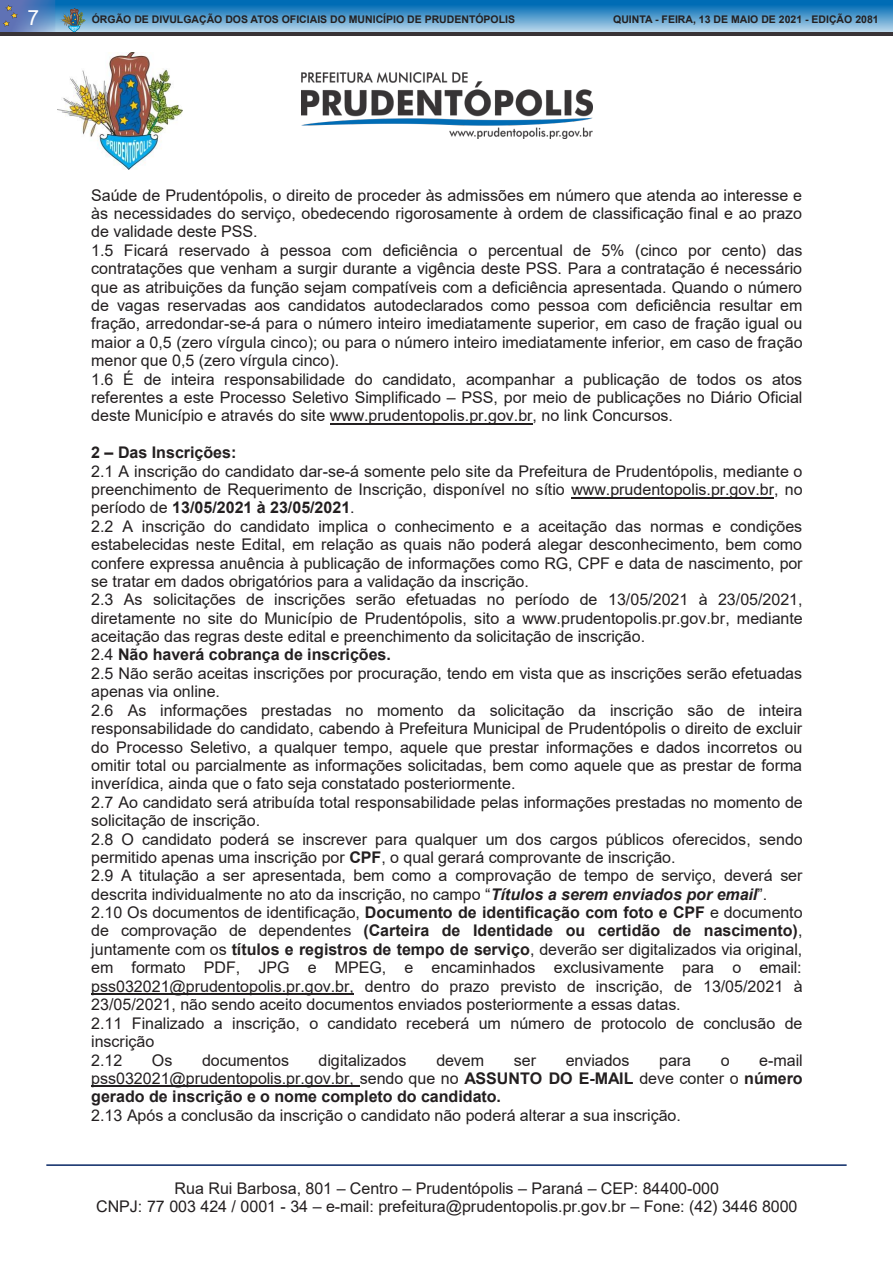
<style>
.page{position:relative;width:893px;height:1263px;background:#fff}
.page>*{position:absolute;margin:0;border:0;box-sizing:border-box;transform-origin:0 0}
.t1{font:21px "Arial";color:#fff}
.t2{font:16.05px/18.5px "Arial";color:#231f20}
.t3{font:700 10.5px "Arial";color:#231f20}
.s1{font-style:inherit}
.s2{font-weight:700}
.s3{font-weight:700;font-style:italic}
</style>
<div class="page">
<img style="left:56px;top:0;width:837px;height:32px">
<img style="left:0;top:0;width:56px;height:32px">
<svg style="left:3px;top:5px;width:15px;height:22px"></svg>
<svg style="left:59px;top:8px;width:27px;height:24px"></svg>
<hr style="left:0;top:32px;width:893px;height:4px;background:#383336">
<img style="left:301px;top:72px;width:291px;height:66px">
<img style="left:57px;top:52px;width:126px;height:117px">
<hr style="left:46px;top:1164px;width:801px;height:2px;background:#002060">
<hr style="left:330px;top:423px;width:202px;height:1px;background:#231f20">
<hr style="left:571px;top:497px;width:203px;height:1px;background:#231f20">
<hr style="left:91px;top:994px;width:263px;height:1px;background:#231f20">
<hr style="left:91px;top:1085px;width:269px;height:2px;background:#231f20">
<h1 class="t1" style="left:28px;top:3px;width:13px">7</h1>
<p class="t3" style="left:92px;top:12px;width:425px">ÓRGÃO DE DIVULGAÇÃO DOS ATOS OFICIAIS DO MUNICÍPIO DE PRUDENTÓPOLIS</p>
<p class="t3" style="left:613px;top:12px;width:267px">QUINTA - FEIRA, 13 DE MAIO DE 2021 - EDIÇÃO 2081</p>
<p class="t2" style="left:91px;top:186px;width:713px">Saúde de Prudentópolis, o direito de proceder às admissões em número que atenda ao interesse e às necessidades do serviço, obedecendo rigorosamente à ordem de classificação final e ao prazo de validade deste PSS.<br>1.5 Ficará reservado à pessoa com deficiência o percentual de 5% (cinco por cento) das contratações que venham a surgir durante a vigência deste PSS. Para a contratação é necessário que as atribuições da função sejam compatíveis com a deficiência apresentada. Quando o número de vagas reservadas aos candidatos autodeclarados como pessoa com deficiência resultar em fração, arredondar-se-á para o número inteiro imediatamente superior, em caso de fração igual ou maior a 0,5 (zero vírgula cinco); ou para o número inteiro imediatamente inferior, em caso de fração menor que 0,5 (zero vírgula cinco).<br>1.6 É de inteira responsabilidade do candidato, acompanhar a publicação de todos os atos referentes a este Processo Seletivo Simplificado <span class="s1">–</span> PSS, por meio de publicações no Diário Oficial deste Município e através do site www.prudentopolis.pr.gov.br, no link Concursos.</p>
<p class="t2" style="left:91px;top:443px;width:713px"><span class="s2">2</span> <span class="s2">–</span> <span class="s2">Das Inscrições:<br></span>2.1 A inscrição do candidato dar-se-á somente pelo site da Prefeitura de Prudentópolis, mediante o preenchimento de Requerimento de Inscrição, disponível no sítio www.prudentopolis.pr.gov.br, no período de <span class="s2">13/05/2021 à 23/05/2021</span>.<br>2.2 A inscrição do candidato implica o conhecimento e a aceitação das normas e condições estabelecidas neste Edital, em relação as quais não poderá alegar desconhecimento, bem como confere expressa anuência à publicação de informações como RG, CPF e data de nascimento, por se tratar em dados obrigatórios para a validação da inscrição.<br>2.3 As solicitações de inscrições serão efetuadas no período de 13/05/2021 à 23/05/2021, diretamente no site do Município de Prudentópolis, sito a www.prudentopolis.pr.gov.br, mediante aceitação das regras deste edital e preenchimento da solicitação de inscrição.<br>2.4 <span class="s2">Não haverá cobrança de inscrições.<br></span>2.5 Não serão aceitas inscrições por procuração, tendo em vista que as inscrições serão efetuadas apenas via online.<br>2.6 As informações prestadas no momento da solicitação da inscrição são de inteira responsabilidade do candidato, cabendo à Prefeitura Municipal de Prudentópolis o direito de excluir do Processo Seletivo, a qualquer tempo, aquele que prestar informações e dados incorretos ou omitir total ou parcialmente as informações solicitadas, bem como aquele que as prestar de forma inverídica, ainda que o fato seja constatado posteriormente.<br>2.7 Ao candidato será atribuída total responsabilidade pelas informações prestadas no momento de solicitação de inscrição.<br>2.8 O candidato poderá se inscrever para qualquer um dos cargos públicos oferecidos, sendo permitido apenas uma inscrição por <span class="s2">CPF</span>, o qual gerará comprovante de inscrição.<br>2.9 A titulação a ser apresentada, bem como a comprovação de tempo de serviço, deverá ser <span class="s1">descrita individualmente no ato da inscrição, no campo “</span><span class="s3">Títulos a serem enviados por email</span><span class="s1">”.<br></span>2.10 Os documentos de identificação, <span class="s2">Documento de identificação com foto e CPF</span> e documento de comprovação de dependentes <span class="s2">(Carteira de Identidade ou certidão de nascimento)</span>, juntamente com os <span class="s2">títulos e registros de tempo de serviço</span>, deverão ser digitalizados via original, em formato PDF, JPG e MPEG, e encaminhados exclusivamente para o email: pss032021@prudentopolis.pr.gov.br, dentro do prazo previsto de inscrição, de 13/05/2021 à 23/05/2021, não sendo aceito documentos enviados posteriormente a essas datas.<br>2.11 Finalizado a inscrição, o candidato receberá um número de protocolo de conclusão de inscrição<br>2.12</p>
<p class="t2" style="left:152px;top:1050px;width:22px">Os</p>
<p class="t2" style="left:202px;top:1050px;width:89px">documentos</p>
<p class="t2" style="left:319px;top:1050px;width:89px">digitalizados</p>
<p class="t2" style="left:436px;top:1050px;width:49px">devem</p>
<p class="t2" style="left:514px;top:1050px;width:24px">ser</p>
<p class="t2" style="left:566px;top:1050px;width:65px">enviados</p>
<p class="t2" style="left:659px;top:1050px;width:33px">para</p>
<p class="t2" style="left:721px;top:1050px;width:10px">o</p>
<p class="t2" style="left:91px;top:1050px;width:713px;text-indent:668px">e-mail pss032021@prudentopolis.pr.gov.br, sendo que no <span class="s2">ASSUNTO DO E-MAIL</span> deve conter o <span class="s2">número gerado de inscrição e o nome completo do candidato.<br></span>2.13 Após a conclusão da inscrição o candidato não poderá alterar a sua inscrição.</p>
<p class="t2" style="left:96px;top:1179px;width:703px;text-align:center">Rua Rui Barbosa, 801 <span class="s1">–</span> Centro <span class="s1">–</span> Prudentópolis <span class="s1">–</span> Paraná <span class="s1">–</span> CEP: 84400-000<br>CNPJ: 77 003 424 / 0001 - 34 <span class="s1">–</span> e-mail: prefeitura@prudentopolis.pr.gov.br <span class="s1">–</span> Fone: (42) 3446 8000</p>
</div>
